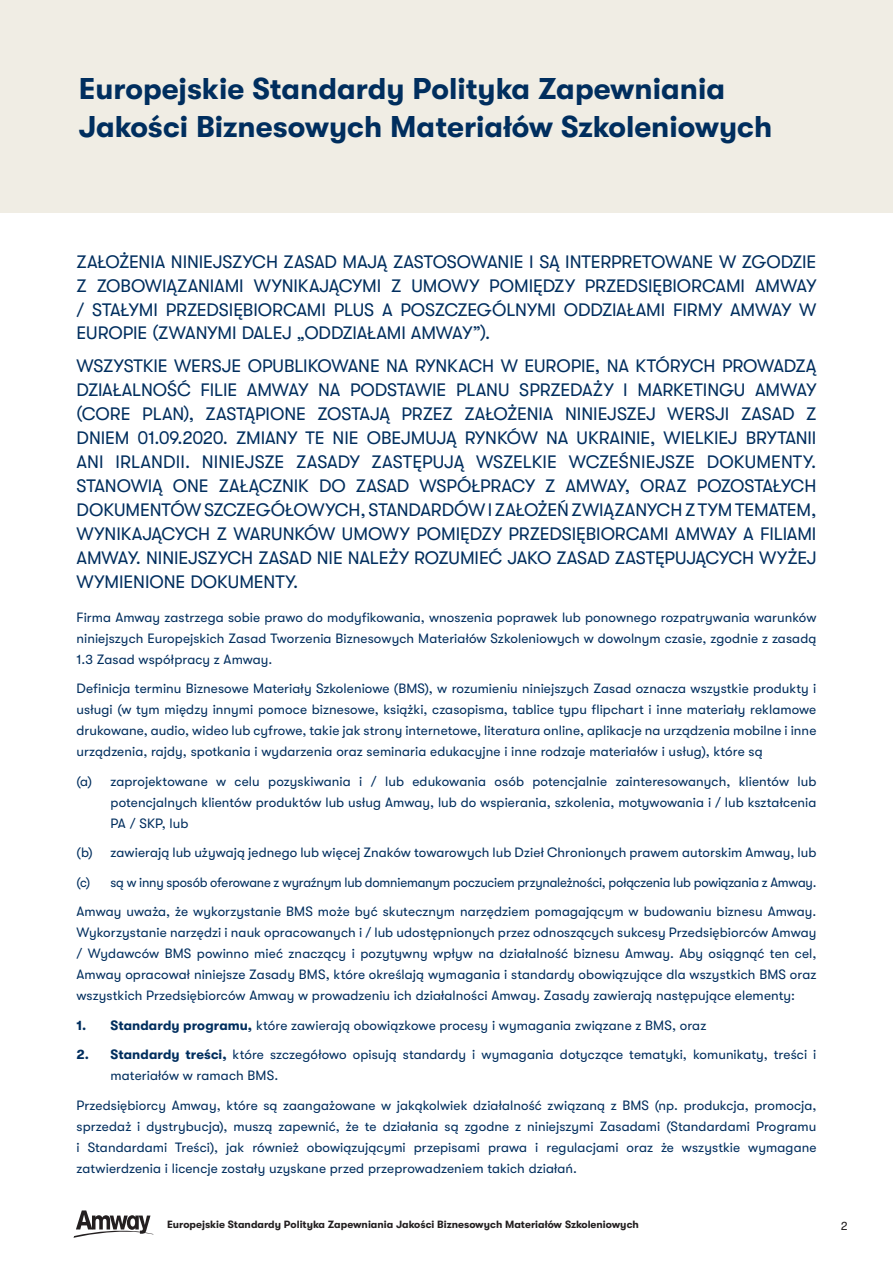
<style>
.page{position:relative;width:893px;height:1263px;background:#fff}
.page>*{position:absolute;margin:0;border:0;box-sizing:border-box;transform-origin:0 0}
.t1{font:700 30px/37.5px "GT Walsheim";color:#002e5e}
.t2{font:18px/24px "GT Walsheim";letter-spacing:-.005em;color:#002e5e;text-align:justify}
.t3{font:13.5px/21px "GT Walsheim";letter-spacing:.005em;color:#002e5e;text-align:justify}
.t4{font:12px "GT Walsheim";color:#231f20}
.t5{font:700 10.5px "GT Walsheim";color:#231f20}
.s1{font-weight:700}
</style>
<div class="page">
<div style="left:0;top:0;width:893px;height:213px;background:#f0ede4"></div>
<svg style="left:74px;top:1210px;width:79px;height:28px"></svg>
<h1 class="t1" style="left:79px;top:70px;width:695px">Europejskie Standardy Polityka Zapewniania<br>Jakości Biznesowych Materiałów Szkoleniowych</h1>
<p class="t2" style="left:77px;top:249px;width:741px">Założenia niniejszych Zasad mają zastosowanie i są interpretowane w zgodzie z zobowiązaniami wynikającymi z umowy pomiędzy Przedsiębiorcami Amway / Stałymi Przedsiębiorcami Plus a poszczególnymi oddziałami firmy Amway w Europie (zwanymi dalej „oddziałami Amway”).</p>
<p class="t2" style="left:77px;top:354px;width:741px;text-align:left">Wszystkie wersje opublikowane na rynkach w Europie, na których prowadzą działalność filie Amway na podstawie Planu Sprzedaży i Marketingu Amway (Core Plan), zastąpione zostają przez założenia niniejszej wersji Zasad z dniem 01.09.2020. Zmiany te nie obejmują rynków na Ukrainie, Wielkiej Brytanii ani I rlandii. N iniejsze Zasady zastępują wszelkie wcześniejsze dokumenty.<br>Stanowią one załącznik do Zasad współpracy z Amway, oraz pozostałych Dokumentów Szczegółowych, Standardów i założeń związanych z tym tematem, wynikających z warunków umowy pomiędzy Przedsiębiorcami Amway a filiami Amway. N iniejszych Zasad nie należy rozumieć jako zasad zastępujących wyżej wymienione dokumenty.</p>
<p class="t3" style="left:77px;top:607px;width:741px">Firma Amway zastrzega sobie prawo do modyfikowania, wnoszenia poprawek lub ponownego rozpatrywania warunków niniejszych Europejskich Zasad Tworzenia Biznesowych M ateriałów Szkoleniowych w dowolnym czasie, zgodnie z zasadą 1.3 Zasad współpracy z Amway.</p>
<p class="t3" style="left:77px;top:678px;width:332px">Definicja terminu Biznesowe M ateriały Szkoleniowe (BMS</p>
<p class="t3" style="left:77px;top:678px;width:741px;text-indent:348px">), w rozumieniu niniejszych Zasad oznacza wszystkie produkty i usługi (w tym między innymi pomoce biznesowe, książki, czasopisma, tablice typu flipchart i inne materiały reklamowe drukowane, audio, wideo lub cyfrowe, takie jak strony internetowe, literatura online, aplikacje na urządzenia mobilne i inne urządzenia, rajdy, spotkania i wydarzenia oraz seminaria edukacyjne i inne rodzaje materiałów i usług), które są</p>
<p class="t3" style="left:111px;top:771px;width:707px;text-indent:-34px">(a) zaprojektowane w celu pozyskiwania i / lub edukowania osób potencjalnie zainteresowanych, klientów lub potencjalnych klientów produktów lub usług Amway, lub do wspierania, szkolenia, motywowania i / lub kształcenia PA / SKP, lub</p>
<p class="t3" style="left:77px;top:838px;width:741px;line-height:29.5px">(b) zawierają lub używają jednego lub więcej Znaków towarowych lub Dzieł Chronionych prawem autorskim Amway, lub (c) są w inny sposób oferowane z wyraźnym lub domniemanym poczuciem przynależności, połączenia lub powiązania z Amway.<br>Amway uważa, że wykorzystanie BMS</p>
<p class="t3" style="left:77px;top:901px;width:741px;text-indent:241px">może być skutecznym narzędziem pomagającym w budowaniu biznesu Amway.<br>Wykorzystanie narzędzi i nauk opracowanych i / lub udostępnionych przez odnoszących sukcesy Przedsiębiorców Amway / Wydawców BMS</p>
<p class="t3" style="left:77px;top:943px;width:741px;text-indent:120px">powinno mieć znaczący i pozytywny wpływ na działalność biznesu Amway. Aby osiągnąć ten cel,<br>Amway opracował niniejsze Zasady BMS</p>
<p class="t3" style="left:326px;top:964px;width:443px">, które określają wymagania i standardy obowiązujące dla wszystkich BMS</p>
<p class="t3" style="left:77px;top:964px;width:741px;text-indent:713px">oraz wszystkich Przedsiębiorców Amway w prowadzeniu ich działalności Amway. Zasady zawierają następujące elementy:</p>
<p class="t3" style="left:77px;top:1015px;width:578px"><span class="s1">1. Standardy programu,</span> które zawierają obowiązkowe procesy i wymagania związane z BMS</p>
<p class="t3" style="left:672px;top:1015px;width:36px">, oraz</p>
<p class="t3" style="left:111px;top:1044px;width:707px;text-indent:-34px"><span class="s1">2. Standardy treści,</span> które szczegółowo opisują standardy i wymagania dotyczące tematyki, komunikaty, treści i materiałów w ramach BMS</p>
<p class="t3" style="left:77px;top:1061px;width:556px;line-height:29.5px;text-indent:198px">.<br>Przedsiębiorcy Amway, które są zaangażowane w jakąkolwiek działalność związaną z BMS</p>
<p class="t3" style="left:77px;top:1095px;width:741px;text-indent:578px">(np. produkcja, promocja, sprzedaż i dystrybucja), muszą zapewnić, że te działania są zgodne z niniejszymi Zasadami (Standardami Programu i Standardami Treści), jak również obowiązującymi przepisami prawa i regulacjami oraz że wszystkie wymagane zatwierdzenia i licencje zostały uzyskane przed przeprowadzeniem takich działań.</p>
<p class="t5" style="left:167px;top:1219px;width:473px">Europejskie Standardy Polityka Zapewniania Jakości Biznesowych Materiałów Szkoleniowych</p>
<p class="t4" style="left:841px;top:1219px;width:8px">2</p>
</div>
